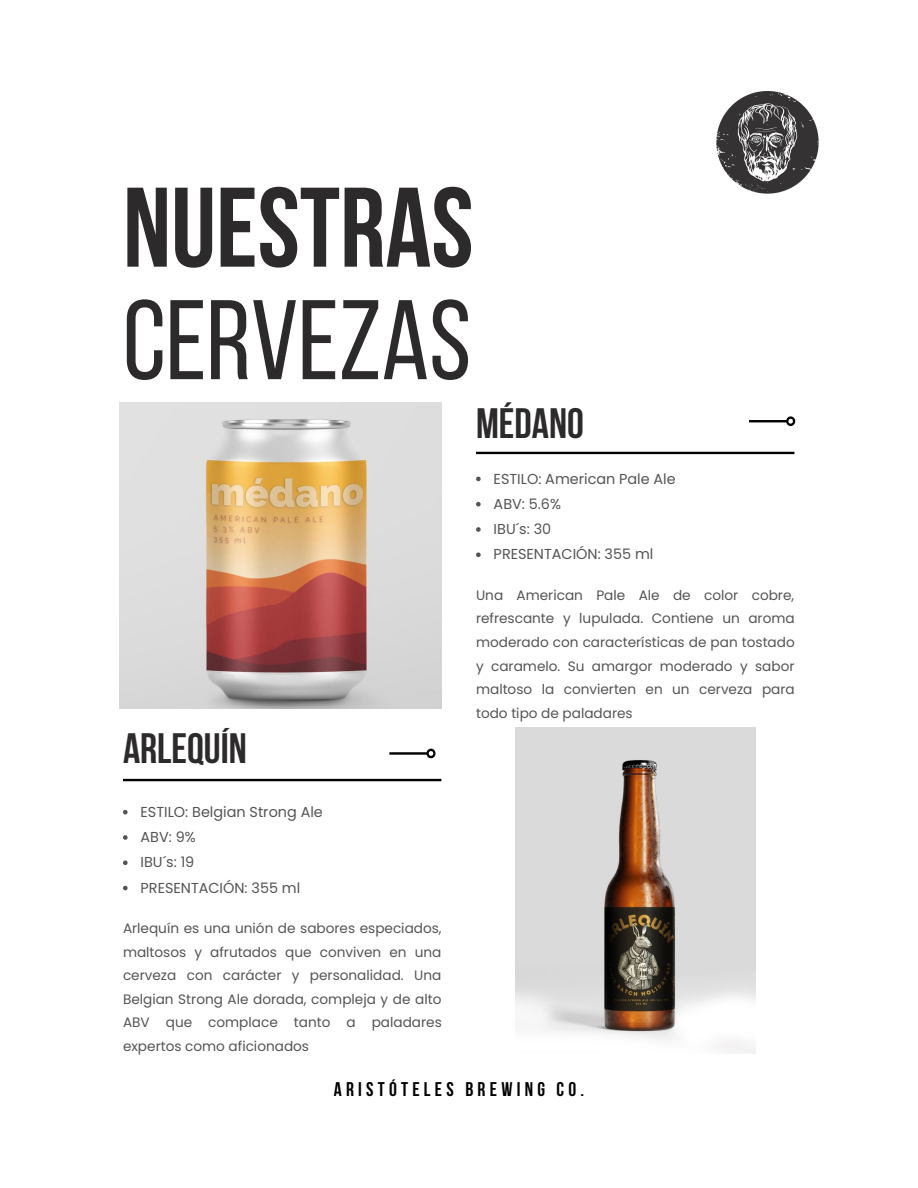
<style>
.page{position:relative;width:918px;height:1188px;background:#fff}
.page>*{position:absolute;margin:0;border:0;box-sizing:border-box;transform-origin:0 0}
.t1{font:700 112.95px "Bebas Neue";color:#2c2a2b}
.t2{font:112.95px "Bebas Neue";color:#2c2a2b}
.t3{font:700 42.3px "Bebas Neue";color:#2c2a2b}
.t4{font:700 19.8px "Bebas Neue";letter-spacing:.215em;color:#000}
.t5{font:14.4px/25.3px "Poppins";color:#545454}
.t6{font:13.65px/23.7px "Poppins";color:#545454;text-align:justify}
</style>
<div class="page">
<hr style="left:123px;top:779px;width:318px;height:2px;background:#000">
<hr style="left:476px;top:452px;width:318px;height:2px;background:#000">
<hr style="left:749px;top:420px;width:38px;height:2px;background:#000">
<svg style="left:784px;top:416px;width:12px;height:10px"></svg>
<hr style="left:389px;top:752px;width:38px;height:3px;background:#000">
<svg style="left:425px;top:748px;width:11px;height:11px"></svg>
<img style="left:716px;top:92px;width:103px;height:102px">
<img style="left:120px;top:402px;width:322px;height:306px">
<img style="left:516px;top:727px;width:239px;height:326px">
<svg style="left:476px;top:477px;width:5px;height:4px"></svg>
<svg style="left:476px;top:502px;width:5px;height:5px"></svg>
<svg style="left:476px;top:527px;width:5px;height:5px"></svg>
<svg style="left:476px;top:552px;width:5px;height:5px"></svg>
<svg style="left:123px;top:810px;width:5px;height:5px"></svg>
<svg style="left:123px;top:835px;width:5px;height:5px"></svg>
<svg style="left:123px;top:860px;width:5px;height:5px"></svg>
<svg style="left:123px;top:886px;width:5px;height:4px"></svg>
<h1 class="t1" style="left:123px;top:182px;width:352px">NUESTRAS</h1>
<h1 class="t2" style="left:123px;top:294px;width:350px">CERVEZAS</h1>
<h2 class="t3" style="left:476px;top:406px;width:109px">MÉDANO</h2>
<h2 class="t3" style="left:123px;top:731px;width:125px">ARLEQUÍN</h2>
<p class="t5" style="left:141px;top:799px;width:184px">ESTILO: Belgian Strong Ale<br>ABV: 9%<br>IBU´s: 19<br>PRESENTACIÓN: 355 ml</p>
<p class="t6" style="left:123px;top:916px;width:320px">Arlequín es una unión de sabores especiados, maltosos y afrutados que conviven en una cerveza con carácter y personalidad. Una Belgian Strong Ale dorada, compleja y de alto ABV que complace tanto a paladares expertos como aficionados</p>
<p class="t5" style="left:494px;top:466px;width:184px">ESTILO: American Pale Ale<br>ABV: 5.6%<br>IBU´s: 30<br>PRESENTACIÓN: 355 ml</p>
<p class="t6" style="left:476px;top:583px;width:320px">Una American Pale Ale de color cobre, refrescante y lupulada. Contiene un aroma moderado con características de pan tostado y caramelo. Su amargor moderado y sabor maltoso la convierten en un cerveza para todo tipo de paladares</p>
<h3 class="t4" style="left:334px;top:1081px;width:252px">ARISTÓTELES BREWING CO.</h3>
</div>
